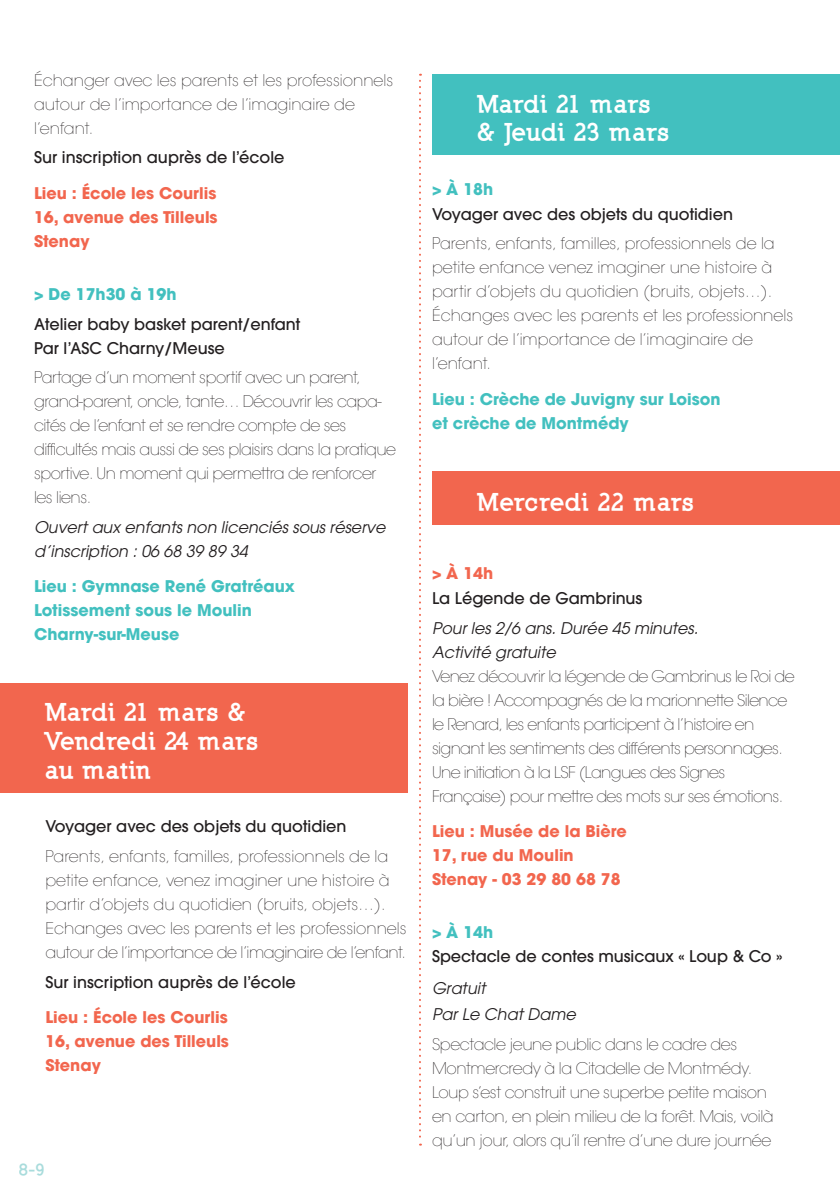
<style>
.page{position:relative;width:840px;height:1191px;background:#fff}
.page>*{position:absolute;margin:0;border:0;box-sizing:border-box;transform-origin:0 0}
.t1{font:900 24px/28.8px "Nilland";letter-spacing:.015em;color:#fff}
.t2{font:200 16px/24px "ITC Avant Garde Std";letter-spacing:-.025em;color:#231f20}
.t3{font:200 16px/24px "ITC Avant Garde Std";color:#231f20}
.t4{font:500 16px/24px "ITC Avant Garde Std";color:#231f20}
.t5{font:700 16px/24px "ITC Avant Garde Std";color:#f2664e;text-align:justify}
.t6{font:700 16px/24px "ITC Avant Garde Std";color:#42c0bf}
.t7{font:italic 16px/24px "ITC Avant Garde Std";color:#231f20}
.t8{font:900 16px "Nilland";color:#a9dcdc}
</style>
<div class="page">
<div style="left:0;top:683px;width:408px;height:109px;background:#f2664e"></div>
<div style="left:432px;top:74px;width:407px;height:81px;background:#42c0bf"></div>
<div style="left:432px;top:471px;width:407px;height:53px;background:#f2664e"></div>
<svg style="left:419px;top:74px;width:2px;height:1071px"></svg>
<p class="t3" style="left:34px;top:68px;width:360px">Échanger avec les parents et les professionnels autour de l’importance de l’imaginaire de l’enfant.</p>
<p class="t4" style="left:34px;top:145px;width:252px">Sur inscription auprès de l’école</p>
<p class="t5" style="left:34px;top:180px;width:185px">Lieu : École les Courlis 16, avenue des Tilleuls Stenay</p>
<p class="t6" style="left:34px;top:282px;width:144px">&gt; De 17h30 à 19h</p>
<p class="t4" style="left:34px;top:311px;width:268px">Atelier baby basket parent/enfant<br>Par l’ASC Charny/Meuse</p>
<p class="t2" style="left:34px;top:366px;width:363px">Partage d’un moment sportif avec un parent, grand-parent, oncle, tante… Découvrir les capa&shy;cités de l’enfant et se rendre compte de ses difficultés mais aussi de ses plaisirs dans la pratique sportive. Un moment qui permettra de renforcer les liens.</p>
<p class="t7" style="left:34px;top:515px;width:353px">Ouvert aux enfants non licenciés sous réserve d’inscription : 06 68 39 89 34</p>
<p class="t6" style="left:34px;top:574px;width:262px">Lieu : Gymnase René Gratréaux<br>Lotissement sous le Moulin<br>Charny-sur-Meuse</p>
<h1 class="t1" style="left:45px;top:698px;width:215px">Mardi 21 mars &amp;<br>Vendredi 24 mars au matin</h1>
<p class="t4" style="left:45px;top:814px;width:302px">Voyager avec des objets du quotidien</p>
<p class="t3" style="left:45px;top:844px;width:362px">Parents, enfants, familles, professionnels de la petite enfance, venez imaginer une histoire à partir d’objets du quotidien (bruits, objets…).<br>Echanges avec les parents et les professionnels autour de l’importance de l’imaginaire de l’enfant.</p>
<p class="t4" style="left:45px;top:969px;width:252px">Sur inscription auprès de l’école</p>
<p class="t5" style="left:45px;top:1005px;width:185px">Lieu : École les Courlis 16, avenue des Tilleuls Stenay</p>
<p class="t8" style="left:19px;top:1159px;width:28px">8-9</p>
<h1 class="t1" style="left:477px;top:89px;width:194px">Mardi 21 mars &amp; Jeudi 23 mars</h1>
<p class="t6" style="left:432px;top:177px;width:63px">&gt; À 18h</p>
<p class="t4" style="left:432px;top:202px;width:302px">Voyager avec des objets du quotidien</p>
<p class="t3" style="left:432px;top:232px;width:362px">Parents, enfants, familles, professionnels de la petite enfance venez imaginer une histoire à partir d’objets du quotidien (bruits, objets…).<br>Échanges avec les parents et les professionnels autour de l’importance de l’imaginaire de l’enfant.</p>
<p class="t6" style="left:432px;top:386px;width:290px">Lieu : Crèche de Juvigny sur Loison et crèche de Montmédy</p>
<h1 class="t1" style="left:477px;top:487px;width:218px">Mercredi 22 mars</h1>
<p class="t5" style="left:432px;top:561px;width:63px">&gt; À 14h</p>
<p class="t4" style="left:432px;top:586px;width:212px">La Légende de Gambrinus</p>
<p class="t7" style="left:432px;top:615px;width:267px">Pour les 2/6 ans. Durée 45 minutes.<br>Activité gratuite</p>
<p class="t2" style="left:432px;top:664px;width:364px">Venez découvrir la légende de Gambrinus le Roi de la bière ! Accompagnés de la marionnette Silence le Renard, les enfants participent à l’histoire en signant les sentiments des différents personnages.<br>Une initiation à la LSF (Langues des Signes Française) pour mettre des mots sur ses émotions.</p>
<p class="t5" style="left:432px;top:819px;width:196px;text-align:left">Lieu : Musée de la Bière<br>17, rue du Moulin<br>Stenay - 03 29 80 68 78</p>
<p class="t6" style="left:432px;top:920px;width:63px">&gt; À 14h</p>
<p class="t4" style="left:432px;top:944px;width:352px">Spectacle de contes musicaux « Loup &amp; Co »</p>
<p class="t7" style="left:432px;top:974px;width:145px;line-height:26px">Gratuit<br>Par Le Chat Dame</p>
<p class="t2" style="left:432px;top:1032px;width:343px">Spectacle jeune public dans le cadre des Montmercredy à la Citadelle de Montmédy.<br>Loup s’est construit une superbe petite maison en carton, en plein milieu de la forêt. Mais, voilà qu’un jour, alors qu’il rentre d’une dure journée</p>
</div>
